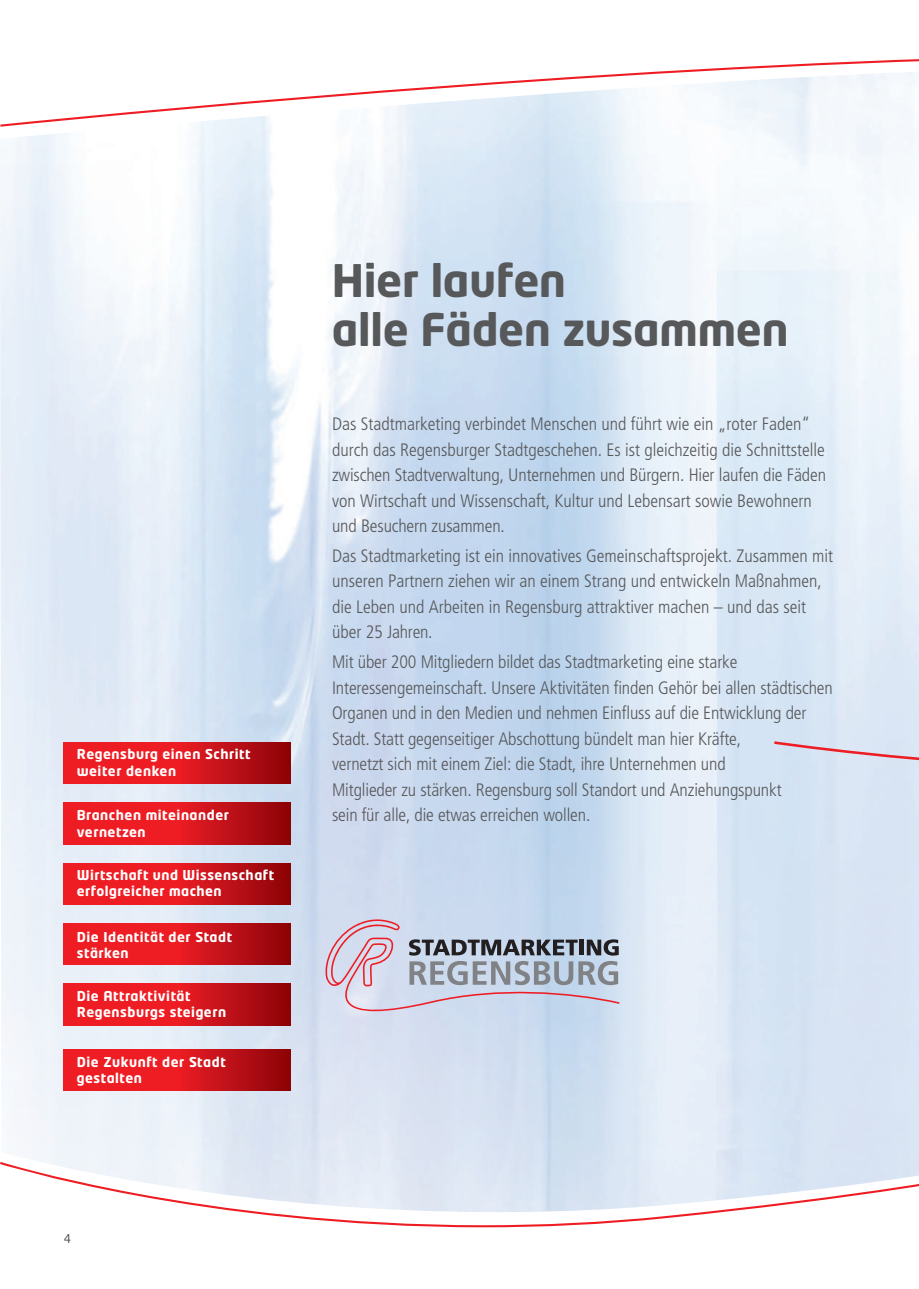
<style>
.page{position:relative;width:919px;height:1289px;background:#fff}
.page>*{position:absolute;margin:0;border:0;box-sizing:border-box;transform-origin:0 0}
.t1{font:700 44.4px/49.5px "Neo Tech Pro";letter-spacing:-.005em;color:#57585a}
.t2{font:300 condensed 18px/25.5px "Frutiger LT Std";letter-spacing:-.005em;color:#57585a}
.t3{font:700 13.5px/16px "Neo Tech Pro";letter-spacing:.04em;color:#fff}
.t4{font:12px "Neo Tech Pro";color:#57585a}
</style>
<div class="page">
<svg style="left:80px;top:1182px;width:838px;height:45px"></svg>
<svg style="left:0;top:59px;width:918px;height:66px"></svg>
<img style="left:152px;top:97px;width:358px;height:907px">
<img style="left:867px;top:72px;width:51px;height:1110px">
<img style="left:0;top:125px;width:153px;height:1059px">
<img style="left:152px;top:1004px;width:563px;height:208px">
<img style="left:714px;top:1004px;width:154px;height:196px">
<svg style="left:771px;top:352px;width:147px;height:749px;background:#dce7f4"></svg>
<svg style="left:64px;top:742px;width:226px;height:42px;background:#d5161c"></svg>
<svg style="left:325px;top:919px;width:294px;height:92px;background:#bbbece"></svg>
<svg style="left:64px;top:803px;width:226px;height:41px;background:#d5161c"></svg>
<svg style="left:64px;top:863px;width:226px;height:41px;background:#d5161c"></svg>
<svg style="left:64px;top:923px;width:226px;height:41px;background:#d5161c"></svg>
<svg style="left:64px;top:983px;width:226px;height:42px;background:#d5161c"></svg>
<svg style="left:64px;top:1049px;width:226px;height:41px;background:#d5161c"></svg>
<p class="t3" style="left:77px;top:746px;width:175px">Regensburg einen Schritt weiter denken</p>
<p class="t3" style="left:77px;top:807px;width:154px">Branchen miteinander vernetzen</p>
<p class="t3" style="left:77px;top:866px;width:199px">Wirtschaft und Wissenschaft erfolgreicher machen</p>
<p class="t3" style="left:77px;top:928px;width:157px">Die Identität der Stadt stärken</p>
<p class="t3" style="left:77px;top:987px;width:151px">Die Attraktivität<br>Regensburgs steigern</p>
<p class="t3" style="left:77px;top:1053px;width:150px">Die Zukunft der Stadt gestalten</p>
<h1 class="t1" style="left:332px;top:254px;width:458px">Hier laufen<br>alle Fäden zusammen</h1>
<p class="t2" style="left:332px;top:411px;width:495px">Das Stadtmarketing verbindet Menschen und führt wie ein „roter Faden“ durch das Regensburger Stadtgeschehen. Es ist gleichzeitig die Schnittstelle zwischen Stadtverwaltung, Unternehmen und Bürgern. Hier laufen die Fäden von Wirtschaft und Wissenschaft, Kultur und Lebensart sowie Bewohnern und Besuchern zusammen.</p>
<p class="t2" style="left:332px;top:543px;width:502px">Das Stadtmarketing ist ein innovatives Gemeinschaftsprojekt. Zusammen mit unseren Partnern ziehen wir an einem Strang und entwickeln Maßnahmen, die Leben und Arbeiten in Regensburg attraktiver machen – und das seit über 25 Jahren.</p>
<p class="t2" style="left:332px;top:649px;width:502px">Mit über 200 Mitgliedern bildet das Stadtmarketing eine starke Interessengemeinschaft. Unsere Aktivitäten finden Gehör bei allen städtischen Organen und in den Medien und nehmen Einfluss auf die Entwicklung der Stadt. Statt gegenseitiger Abschottung bündelt man hier Kräfte,<br>vernetzt sich mit einem Ziel: die Stadt, ihre Unternehmen und<br>Mitglieder zu stärken. Regensburg soll Standort und Anziehungspunkt<br>sein für alle, die etwas erreichen wollen.</p>
<p class="t4" style="left:64px;top:1230px;width:9px">4</p>
</div>
